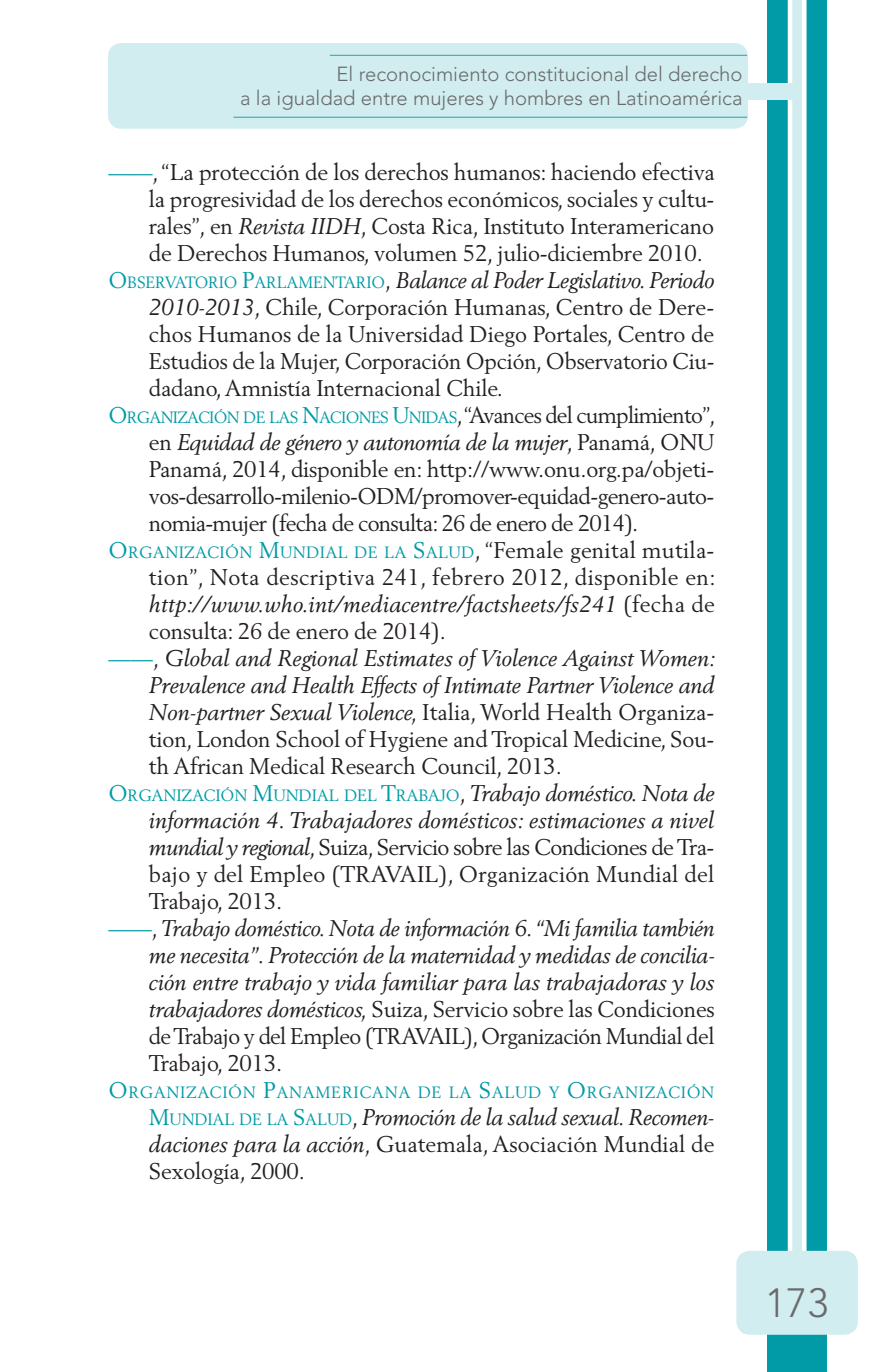
<style>
.page{position:relative;width:893px;height:1372px;background:#fff}
.page>*{position:absolute;margin:0;border:0;box-sizing:border-box;transform-origin:0 0}
.t1{font:300 40.5px "Avenir LT Std";color:#696a6d}
.t2{font:22.5px/27px "Berling LT Std";letter-spacing:-.01em;color:#231f20;text-align:justify}
.t3{font:italic 22.5px/27px "Berling LT Std";letter-spacing:-.005em;color:#231f20;text-align:justify}
.t4{font:22.5px "Berling LT Std";letter-spacing:-.03em;color:#231f20}
.t5{font:italic 22.5px "Berling LT Std";letter-spacing:.015em;color:#231f20}
.t6{font:22.5px "Berling LT Std";letter-spacing:.02em;color:#231f20}
.t7{font:22.5px "Berling LT Std";letter-spacing:.01em;color:#231f20}
.t8{font:300 20.25px/24.8px "Avenir LT Std";color:#696a6d;text-align:right}
.t9{font:16.2px "Berling LT Std";letter-spacing:-.045em;color:#009ba7}
.t10{font:16.2px "Berling LT Std";letter-spacing:-.01em;color:#009ba7}
.t11{font:16.2px "Berling LT Std";letter-spacing:.015em;color:#009ba7}
.t12{font:16.2px "Berling LT Std";letter-spacing:.035em;color:#009ba7}
.s1{color:#009ba7}
.s2{font-style:italic}
.s3{font-style:normal;color:#009ba7}
.s4{font-style:normal;font-size:16.2px;color:#009ba7}
.s5{font-style:normal}
.s6{font-size:22.5px}
.s7{font-size:22.5px;color:#231f20}
.s8{font-style:italic;font-size:22.5px;color:#231f20}
</style>
<div class="page">
<div style="left:767px;top:0;width:60px;height:1371px;background:#009ba7"></div>
<svg style="left:788px;top:0;width:18px;height:1250px;background:#e5f5f6"></svg>
<div style="left:702px;top:83px;width:92px;height:17px;background:#d1edef"></div>
<div style="left:108px;top:43px;width:640px;height:86px;background:#d1edef;border-radius:14px"></div>
<div style="left:736px;top:1250px;width:122px;height:84px;background:#d1edef;border-radius:14px"></div>
<hr style="left:330px;top:55px;width:417px;height:1px;background:#30aeb8">
<hr style="left:233px;top:117px;width:514px;height:1px;background:#30aeb8">
<p class="t8" style="left:240px;top:61px;width:504px">El reconocimiento constitucional del derecho<br>a la igualdad entre mujeres y hombres en Latinoamérica</p>
<p class="t2" style="left:108px;top:158px;width:608px"><span class="s1">——</span>, “La protección de los derechos humanos: haciendo efectiva</p>
<p class="t2" style="left:149px;top:185px;width:567px">la progresividad de los derechos económicos, sociales y cultu-</p>
<p class="t2" style="left:149px;top:212px;width:567px">rales”, en <span class="s2">Revista IIDH</span>, Costa Rica, Instituto Interamericano</p>
<p class="t2" style="left:149px;top:239px;width:555px">de Derechos Humanos, volumen 52, julio-diciembre 2010.</p>
<p class="t3" style="left:108px;top:266px;width:608px"><span class="s3">O</span> <span class="s4">BSERVATORIO</span> <span class="s3">P</span><span class="s4">ARLAMENTARIO</span><span class="s5">,</span> Balance al Poder Legislativo. Periodo</p>
<p class="t2" style="left:149px;top:293px;width:567px"><span class="s2">2010-2013</span>, Chile, Corporación Humanas, Centro de Dere-</p>
<p class="t2" style="left:149px;top:320px;width:567px">chos Humanos de la Universidad Diego Portales, Centro de</p>
<p class="t2" style="left:149px;top:347px;width:567px">Estudios de la Mujer, Corporación Opción, Observatorio Ciu-</p>
<p class="t2" style="left:149px;top:374px;width:356px">dadano, Amnistía Internacional Chile.</p>
<p class="t9" style="left:108px;top:407px;width:609px"><span class="s6">O</span> RGANIZACIÓN DE LAS <span class="s6">N</span>ACIONES <span class="s6">U</span>NIDAS<span class="s7">, “Avances del cumplimiento”,</span></p>
<p class="t2" style="left:149px;top:428px;width:567px">en <span class="s2">Equidad de género y autonomía de la mujer</span>, Panamá, ONU Panamá, 2014, disponible en: http://www.onu.org.pa/objeti&shy;vos-desarrollo-milenio-ODM/promover-equidad-genero-auto&shy;nomia-mujer (fecha de consulta: 26 de enero de 2014).</p>
<p class="t11" style="left:108px;top:542px;width:607px"><span class="s6">O</span> RGANIZACIÓN <span class="s6">M</span>UNDIAL DE LA <span class="s6">S</span> ALUD<span class="s7">, “Female genital mutila-</span></p>
<p class="t6" style="left:149px;top:563px;width:568px">tion”, Nota descriptiva 241, febrero 2012, disponible en:</p>
<p class="t5" style="left:149px;top:590px;width:567px">http://www.who.int/mediacentre/factsheets/fs241 <span class="s5">(fecha de</span></p>
<p class="t2" style="left:149px;top:617px;width:298px">consulta: 26 de enero de 2014).</p>
<p class="t3" style="left:108px;top:644px;width:608px"><span class="s3">——</span><span class="s5">,</span> Global and Regional Estimates of Violence Against Women:</p>
<p class="t3" style="left:149px;top:671px;width:567px">Prevalence and Health Effects of Intimate Partner Violence and</p>
<p class="t2" style="left:149px;top:698px;width:567px"><span class="s2">Non-partner Sexual Violence,</span> Italia, World Health Organiza-</p>
<p class="t2" style="left:149px;top:725px;width:567px">tion, London School of Hygiene and Tropical Medicine, Sou-</p>
<p class="t2" style="left:149px;top:752px;width:414px">th African Medical Research Council, 2013.</p>
<p class="t10" style="left:108px;top:785px;width:608px"><span class="s6">O</span> RGANIZACIÓN <span class="s6">M</span>UNDIAL DEL <span class="s6">T</span>RABAJO<span class="s7">,</span> <span class="s8">Trabajo doméstico. Nota de</span></p>
<p class="t3" style="left:149px;top:806px;width:566px">información 4. Trabajadores domésticos: estimaciones a nivel</p>
<p class="t4" style="left:149px;top:833px;width:567px"><span class="s2">mundial y regional</span>, Suiza, Servicio sobre las Condiciones de Tra-</p>
<p class="t7" style="left:149px;top:860px;width:567px">bajo y del Empleo (TRAVAIL), Organización Mundial del</p>
<p class="t2" style="left:149px;top:887px;width:135px">Trabajo, 2013.</p>
<p class="t3" style="left:108px;top:914px;width:608px"><span class="s3">——</span><span class="s5">,</span> Trabajo doméstico. Nota de información 6. “Mi familia también</p>
<p class="t3" style="left:149px;top:941px;width:567px">me necesita”. Protección de la maternidad y medidas de concilia-</p>
<p class="t3" style="left:149px;top:968px;width:567px">ción entre trabajo y vida familiar para las trabajadoras y los</p>
<p class="t2" style="left:149px;top:995px;width:567px"><span class="s2">trabajadores domésticos,</span> Suiza, Servicio sobre las Condiciones</p>
<p class="t4" style="left:149px;top:1022px;width:567px">de Trabajo y del Empleo (TRAVAIL), Organización Mundial del</p>
<p class="t2" style="left:149px;top:1049px;width:135px">Trabajo, 2013.</p>
<p class="t12" style="left:108px;top:1082px;width:607px"><span class="s6">O</span> RGANIZACIÓN <span class="s6">P</span>ANAMERICANA DE LA <span class="s6">S</span>ALUD Y <span class="s6">O</span> RGANIZACIÓN</p>
<p class="t3" style="left:149px;top:1103px;width:567px"><span class="s3">M</span><span class="s4">UNDIAL DE LA</span> <span class="s3">S</span> <span class="s4">ALUD</span><span class="s5">,</span> Promoción de la salud sexual. Recomen&shy;daciones para la acción, <span class="s5">Guatemala, Asociación Mundial de Sexología, 2000.</span></p>
<h1 class="t1" style="left:765px;top:1279px;width:65px">173</h1>
</div>
